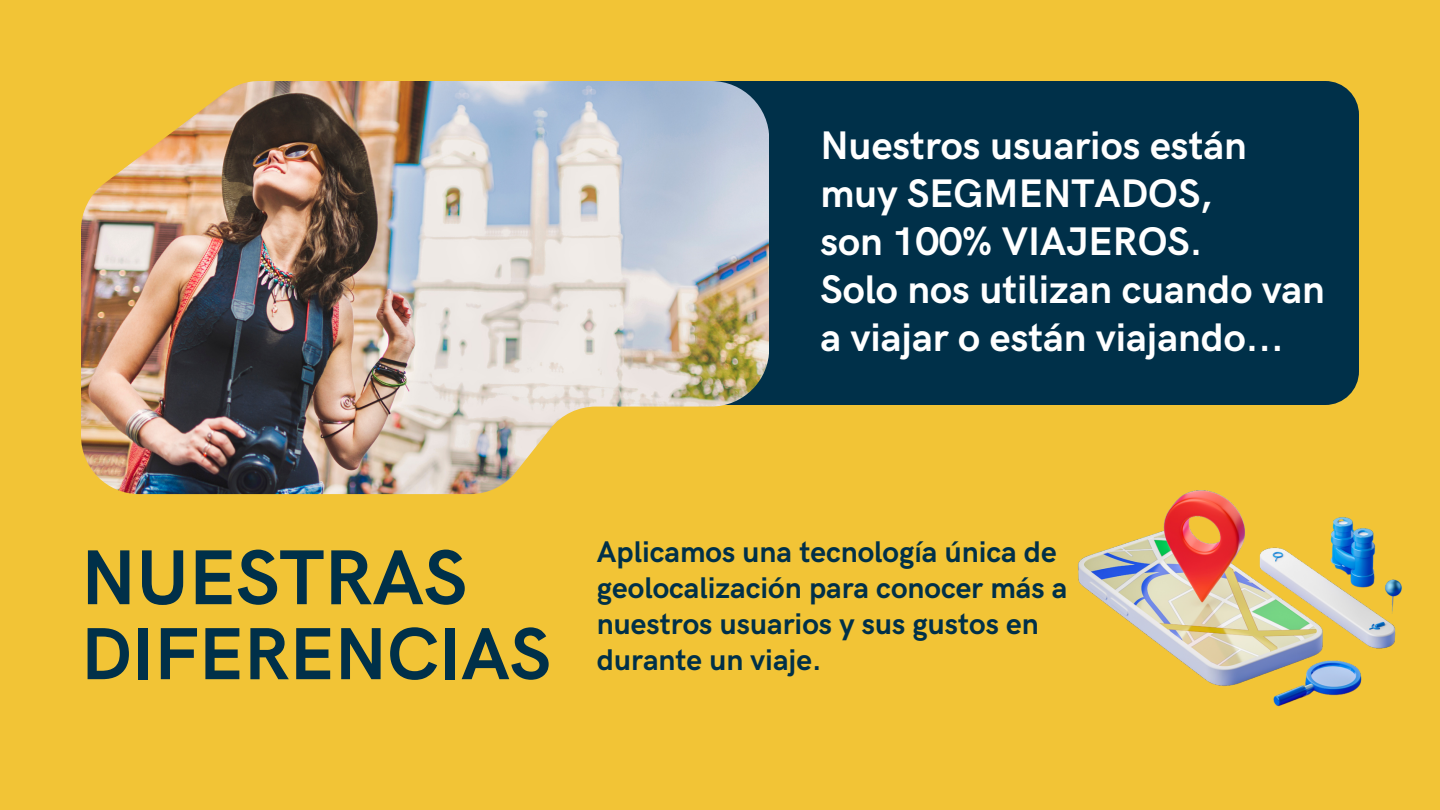
<style>
.page{position:relative;width:1440px;height:810px;background:#f2c436}
.page>*{position:absolute;margin:0;border:0;box-sizing:border-box;transform-origin:0 0}
.t1{font:700 78px "HK Grotesk";color:#003049}
.t2{font:700 74px "HK Grotesk";color:#003049}
.t3{font:700 40px/48px "HK Grotesk";color:#fff}
.t4{font:700 30px/36px "HK Grotesk";color:#003049}
</style>
<div class="page">
<div style="left:597px;top:81px;width:762px;height:324px;background:#003049;border-radius:34px"></div>
<img style="left:81px;top:81px;width:688px;height:413px">
<img style="left:1078px;top:490px;width:324px;height:217px">
<p class="t3" style="left:821px;top:123px;width:506px">Nuestros usuarios están muy SEGMENTADOS,<br>son 100% VIAJEROS.<br>Solo nos utilizan cuando van a viajar o están viajando...</p>
<p class="t1" style="left:81px;top:534px;width:388px">NUESTRAS</p>
<p class="t2" style="left:81px;top:613px;width:471px">DIFERENCIAS</p>
<h1 class="t4" style="left:597px;top:535px;width:472px">Aplicamos una tecnología única de geolocalización para conocer más a nuestros usuarios y sus gustos en durante un viaje.</h1>
</div>
